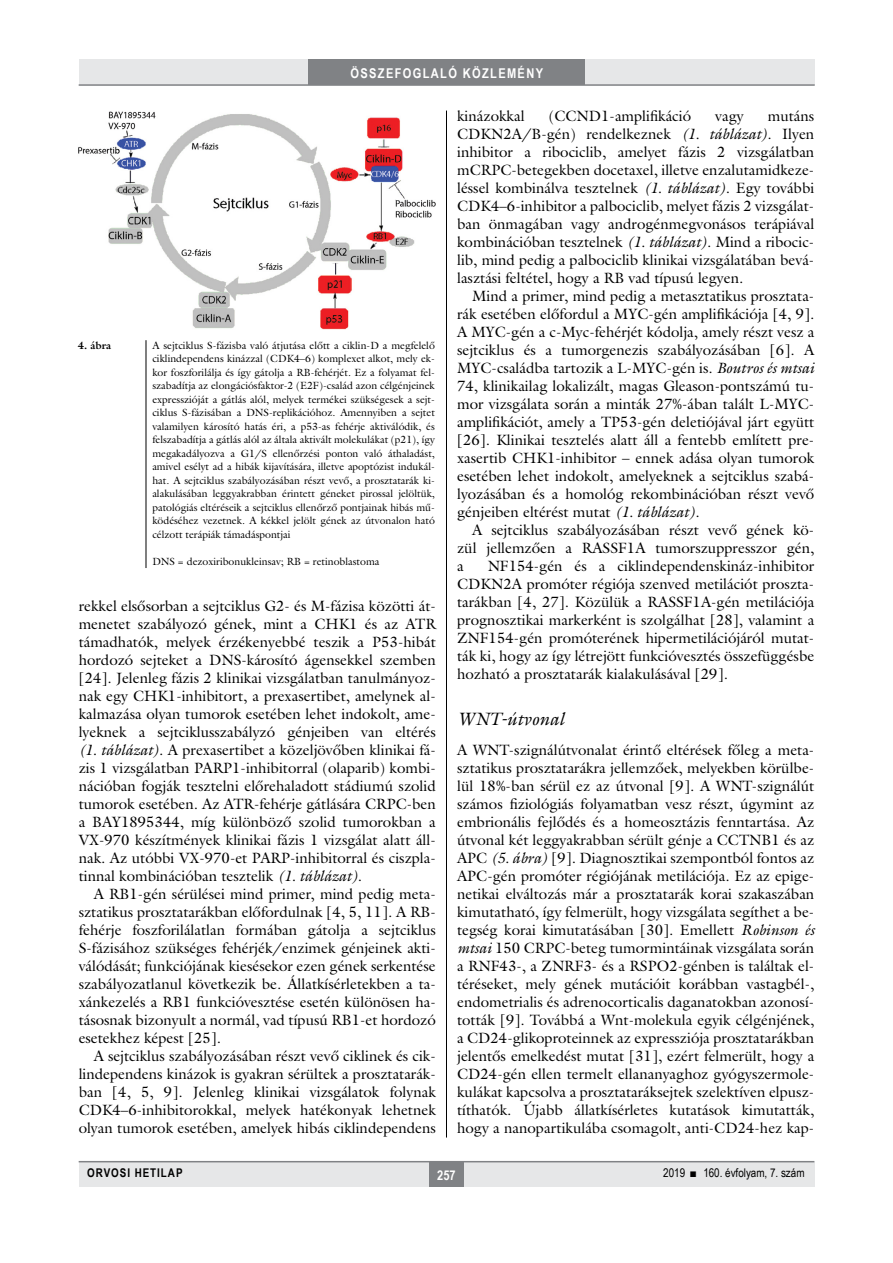
<style>
.page{position:relative;width:893px;height:1263px;background:#fff}
.page>*{position:absolute;margin:0;border:0;box-sizing:border-box;transform-origin:0 0}
.alcimkurziv{font:italic 18px "Galliard Reg";color:#000}
.Body_Text{font:15px/18px "Galliard Reg";color:#000;text-align:justify}
.Body_tompa{font:15px/18px "Galliard Reg";color:#000;text-align:justify}
.t1{font:700 13.5px "Arial Narrow";letter-spacing:.1em;color:#fff}
.t2{font:12px "Arial Narrow";color:#000}
.t3{font:700 12px "Arial Narrow";letter-spacing:.08em;color:#000}
.kepalairas2{font:10.5px/13.5px "Galliard Reg";color:#000}
.kepalairas1{font:700 10.5px "Galliard Reg";color:#000}
.s1{font-style:italic}
</style>
<div class="page">
<div style="left:79px;top:1161px;width:735px;height:25px;background:#e6e7e8"></div>
<div style="left:429px;top:1161px;width:34px;height:25px;background:#808285"></div>
<hr style="left:79px;top:1161px;width:735px;height:1px;background:#808285">
<div style="left:79px;top:60px;width:735px;height:25px;background:#e6e7e8"></div>
<div style="left:308px;top:60px;width:277px;height:25px;background:#808285"></div>
<hr style="left:79px;top:84px;width:736px;height:2px;background:#808285">
<hr style="left:446px;top:111px;width:1px;height:1026px;background:#000">
<hr style="left:146px;top:340px;width:1px;height:228px;background:#000">
<img style="left:78px;top:111px;width:358px;height:219px">
<p class="t1" style="left:350px;top:63px;width:194px">ÖSSZEFOGLALÓ KÖZLEMÉNY</p>
<p class="kepalairas1" style="left:78px;top:338px;width:35px">4. ábra</p>
<p class="kepalairas2" style="left:152px;top:338px;width:284px">A sejtciklus S-fázisba való átjutása előtt a ciklin-D a megfelelő ciklindependens kinázzal (CDK4–6) komplexet alkot, mely ek&shy;kor foszforilálja és így gátolja a RB-fehérjét. Ez a folyamat fel&shy;szabadítja az elongációsfaktor-2 (E2F)-család azon célgénjeinek expresszióját a gátlás alól, melyek termékei szükségesek a sejt&shy;ciklus S-fázisában a DNS-replikációhoz. Amennyiben a sejtet valamilyen károsító hatás éri, a p53-as fehérje aktiválódik, és felszabadítja a gátlás alól az általa aktivált molekulákat (p21), így megakadályozva a G1/S ellenőrzési ponton való áthaladást, amivel esélyt ad a hibák kijavítására, illetve apoptózist indukál&shy;hat. A sejtciklus szabályozásában részt vevő, a prosztatarák ki&shy;alakulásában leggyakrabban érintett géneket pirossal jelöltük, patológiás eltéréseik a sejtciklus ellenőrző pontjainak hibás mű&shy;ködéséhez vezetnek. A kékkel jelölt gének az útvonalon ható célzott terápiák támadáspontjai</p>
<p class="kepalairas2" style="left:152px;top:554px;width:229px">DNS = dezoxiribonukleinsav; RB = retinoblastoma</p>
<p class="Body_tompa" style="left:79px;top:596px;width:359px">rekkel elsősorban a sejtciklus G2- és M-fázisa közötti át&shy;menetet szabályozó gének, mint a CHK1 és az ATR támadhatók, melyek érzékenyebbé teszik a P53-hibát hordozó sejteket a DNS-károsító ágensekkel szemben [24]. Jelenleg fázis 2 klinikai vizsgálatban tanulmányoz&shy;nak egy CHK1-inhibitort, a prexasertibet, amelynek al&shy;kalmazása olyan tumorok esetében lehet indokolt, ame&shy;lyeknek a sejtciklusszabályzó génjeiben van eltérés <span class="s1">(1. táblázat)</span>. A prexasertibet a közeljövőben klinikai fá&shy;zis 1 vizsgálatban PARP1-inhibitorral (olaparib) kombi&shy;nációban fogják tesztelni előrehaladott stádiumú szolid tumorok esetében. Az ATR-fehérje gátlására CRPC-ben a BAY1895344, míg különböző szolid tumorokban a VX-970 készítmények klinikai fázis 1 vizsgálat alatt áll&shy;nak. Az utóbbi VX-970-et PARP-inhibitorral és ciszpla&shy;tinnal kombinációban tesztelik <span class="s1">(1. táblázat)</span>.</p>
<p class="Body_Text" style="left:79px;top:884px;width:359px;text-align:left;text-indent:15px">A RB1-gén sérülései mind primer, mind pedig meta&shy;sztatikus prosztatarákban előfordulnak [4, 5, 11]. A RB&shy;fehérje foszforilálatlan formában gátolja a sejtciklus S-fázisához szükséges fehérjék/enzimek génjeinek akti&shy;válódását; funkciójának kiesésekor ezen gének serkentése szabályozatlanul következik be. Állatkísérletekben a ta&shy;xánkezelés a RB1 funkcióvesztése esetén különösen ha&shy;tásosnak bizonyult a normál, vad típusú RB1-et hordozó esetekhez képest [25].</p>
<p class="Body_Text" style="left:79px;top:1046px;width:359px;text-indent:15px">A sejtciklus szabályozásában részt vevő ciklinek és cik&shy;lindependens kinázok is gyakran sérültek a prosztatarák&shy;ban [4, 5, 9]. Jelenleg klinikai vizsgálatok folynak CDK4–6-inhibitorokkal, melyek hatékonyak lehetnek olyan tumorok esetében, amelyek hibás ciklindependens</p>
<p class="Body_Text" style="left:457px;top:107px;width:69px">kinázokkal</p>
<p class="Body_Text" style="left:549px;top:107px;width:144px">(CCND1-amplifikáció</p>
<p class="Body_Text" style="left:715px;top:107px;width:30px">vagy</p>
<p class="Body_Text" style="left:457px;top:107px;width:359px;text-indent:311px">mutáns CDKN2A/B-gén) rendelkeznek <span class="s1">(1. táblázat)</span>. Ilyen inhibitor a ribociclib, amelyet fázis 2 vizsgálatban mCRPC-betegekben docetaxel, illetve enzalutamidkeze&shy;léssel kombinálva tesztelnek <span class="s1">(1. táblázat)</span>. Egy további CDK4–6-inhibitor a palbociclib, melyet fázis 2 vizsgálat&shy;ban önmagában vagy androgénmegvonásos terápiával kombinációban tesztelnek <span class="s1">(1. táblázat)</span>. Mind a ribocic&shy;lib, mind pedig a palbociclib klinikai vizsgálatában bevá&shy;lasztási feltétel, hogy a RB vad típusú legyen.</p>
<p class="Body_Text" style="left:457px;top:287px;width:359px;text-indent:15px">Mind a primer, mind pedig a metasztatikus prosztata&shy;rák esetében előfordul a MYC-gén amplifikációja [4, 9].<br>A MYC-gén a c-Myc-fehérjét kódolja, amely részt vesz a sejtciklus és a tumorgenezis szabályozásában [6]. A MYC-családba tartozik a L-MYC-gén is. <span class="s1">Boutros és mtsai </span>74, klinikailag lokalizált, magas Gleason-pontszámú tu&shy;mor vizsgálata során a minták 27%-ában talált L-MYC&shy;amplifikációt, amely a TP53-gén deletiójával járt együtt [26]. Klinikai tesztelés alatt áll a fentebb említett pre&shy;xasertib CHK1-inhibitor – ennek adása olyan tumorok esetében lehet indokolt, amelyeknek a sejtciklus szabá&shy;lyozásában és a homológ rekombinációban részt vevő génjeiben eltérést mutat <span class="s1">(1. táblázat)</span>.</p>
<p class="Body_Text" style="left:457px;top:521px;width:359px;text-indent:15px">A sejtciklus szabályozásában részt vevő gének kö&shy;zül jellemzően a RASSF1A tumorszuppresszor gén, a</p>
<p class="Body_Text" style="left:457px;top:557px;width:359px;text-indent:31px">NF154-gén és a ciklindependenskináz-inhibitor CDKN2A promóter régiója szenved metilációt proszta&shy;tarákban [4, 27]. Közülük a RASSF1A-gén metilációja prognosztikai markerként is szolgálhat [28], valamint a ZNF154-gén promóterének hipermetilációjáról mutat&shy;ták ki, hogy az így létrejött funkcióvesztés összefüggésbe hozható a prosztatarák kialakulásával [29].</p>
<p class="alcimkurziv" style="left:457px;top:708px;width:109px">WNT-útvonal</p>
<p class="Body_tompa" style="left:457px;top:741px;width:359px;text-align:left">A WNT-szignálútvonalat érintő eltérések főleg a meta&shy;sztatikus prosztatarákra jellemzőek, melyekben körülbe&shy;lül 18%-ban sérül ez az útvonal [9]. A WNT-szignálút számos fiziológiás folyamatban vesz részt, úgymint az embrionális fejlődés és a homeosztázis fenntartása. Az útvonal két leggyakrabban sérült génje a CCTNB1 és az APC <span class="s1">(5. ábra)</span> [9]. Diagnosztikai szempontból fontos az APC-gén promóter régiójának metilációja. Ez az epige&shy;netikai elváltozás már a prosztatarák korai szakaszában kimutatható, így felmerült, hogy vizsgálata segíthet a be&shy;tegség korai kimutatásában [30]. Emellett <span class="s1">Robinson és mtsai</span> 150 CRPC-beteg tumormintáinak vizsgálata során a RNF43-, a ZNRF3- és a RSPO2-génben is találtak el&shy;téréseket, mely gének mutációit korábban vastagbél-, endometrialis és adrenocorticalis daganatokban azonosí&shy;tották [9]. Továbbá a Wnt-molekula egyik célgénjének, a CD24-glikoproteinnek az expressziója prosztatarákban jelentős emelkedést mutat [31], ezért felmerült, hogy a CD24-gén ellen termelt ellananyaghoz gyógyszermole&shy;kulákat kapcsolva a prosztataráksejtek szelektíven elpusz&shy;títhatók. Újabb állatkísérletes kutatások kimutatták, hogy a nanopartikulába csomagolt, anti-CD24-hez kap-</p>
<p class="t3" style="left:87px;top:1164px;width:97px">ORVOSI HETILAP</p>
<p class="t1" style="left:437px;top:1165px;width:20px">257</p>
<p class="t2" style="left:663px;top:1164px;width:143px">2019 ■ 160. évfolyam, 7. szám</p>
</div>
